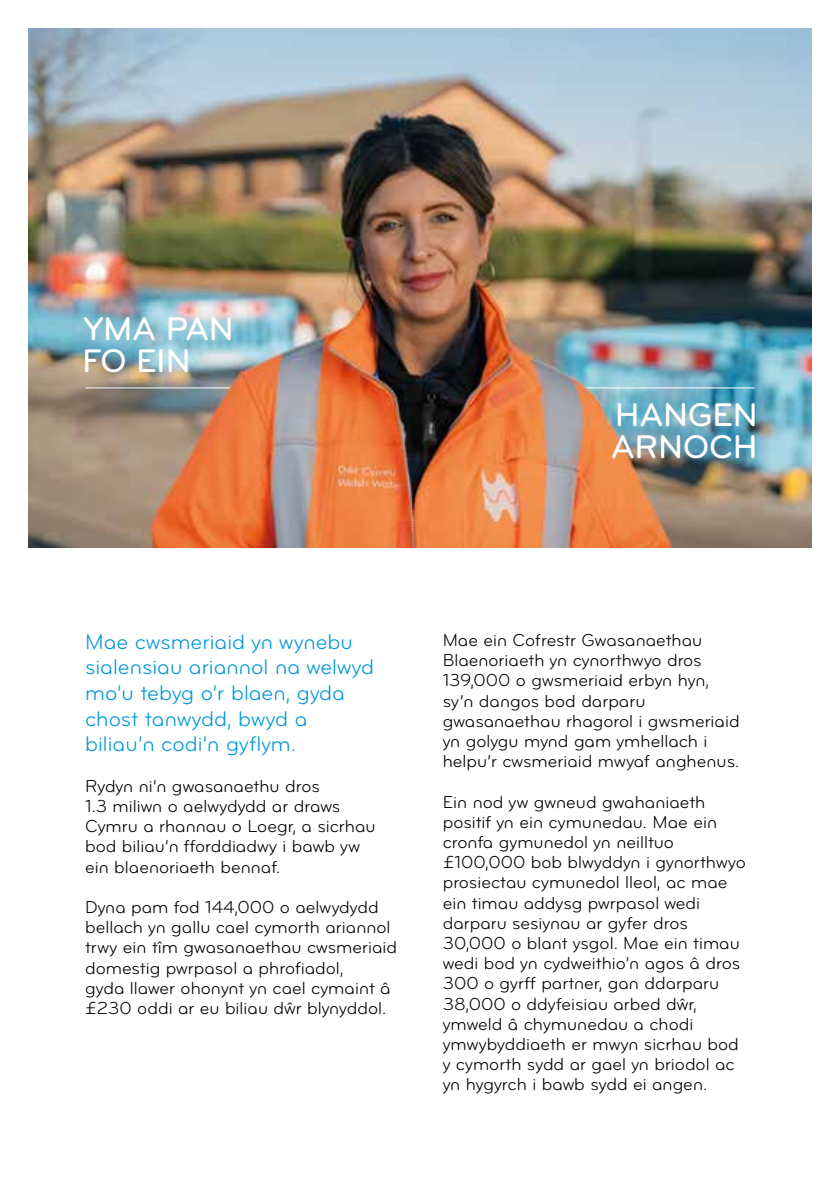
<style>
.page{position:relative;width:840px;height:1191px;background:#fff}
.page>*{position:absolute;margin:0;border:0;box-sizing:border-box;transform-origin:0 0}
.t1{font:34px/32px "Bryant Pro Medium Alternate";letter-spacing:-.01em;color:#fff}
.t2{font:22px/25.6px "Bryant Pro Regular Alternate";color:#0097d7}
.t3{font:18px/20.2px "Bryant Pro Regular Alternate";color:#000}
</style>
<div class="page">
<img style="left:28px;top:28px;width:783px;height:519px">
<hr style="left:86px;top:387px;width:145px;height:1px;background:#fff">
<hr style="left:584px;top:387px;width:170px;height:1px;background:#fff">
<h1 class="t1" style="left:82px;top:314px;width:153px">YMA PAN<br>FO EIN</h1>
<h1 class="t1" style="left:610px;top:399px;width:148px">HANGEN<br>ARNOCH</h1>
<p class="t2" style="left:85px;top:629px;width:290px">Mae cwsmeriaid yn wynebu sialensiau ariannol na welwyd mo’u tebyg o’r blaen, gyda chost tanwydd, bwyd a biliau’n codi’n gyflym.</p>
<p class="t3" style="left:85px;top:776px;width:292px">Rydyn ni’n gwasanaethu dros<br>1.3 miliwn o aelwydydd ar draws<br>Cymru a rhannau o Loegr, a sicrhau bod biliau’n fforddiadwy i bawb yw ein blaenoriaeth bennaf.</p>
<p class="t3" style="left:85px;top:897px;width:313px">Dyna pam fod 144,000 o aelwydydd bellach yn gallu cael cymorth ariannol trwy ein tîm gwasanaethau cwsmeriaid domestig pwrpasol a phrofiadol,<br>gyda llawer ohonynt yn cael cymaint â £230 oddi ar eu biliau dŵr blynyddol.</p>
<p class="t3" style="left:442px;top:630px;width:298px">Mae ein Cofrestr Gwasanaethau<br>Blaenoriaeth yn cynorthwyo dros<br>139,000 o gwsmeriaid erbyn hyn, sy’n dangos bod darparu gwasanaethau rhagorol i gwsmeriaid yn golygu mynd gam ymhellach i helpu’r cwsmeriaid mwyaf anghenus.</p>
<p class="t3" style="left:442px;top:792px;width:304px">Ein nod yw gwneud gwahaniaeth positif yn ein cymunedau. Mae ein cronfa gymunedol yn neilltuo £100,000 bob blwyddyn i gynorthwyo prosiectau cymunedol lleol, ac mae ein timau addysg pwrpasol wedi darparu sesiynau ar gyfer dros<br>30,000 o blant ysgol. Mae ein timau wedi bod yn cydweithio’n agos â dros<br>300 o gyrff partner, gan ddarparu<br>38,000 o ddyfeisiau arbed dŵr, ymweld â chymunedau a chodi ymwybyddiaeth er mwyn sicrhau bod y cymorth sydd ar gael yn briodol ac yn hygyrch i bawb sydd ei angen.</p>
</div>
